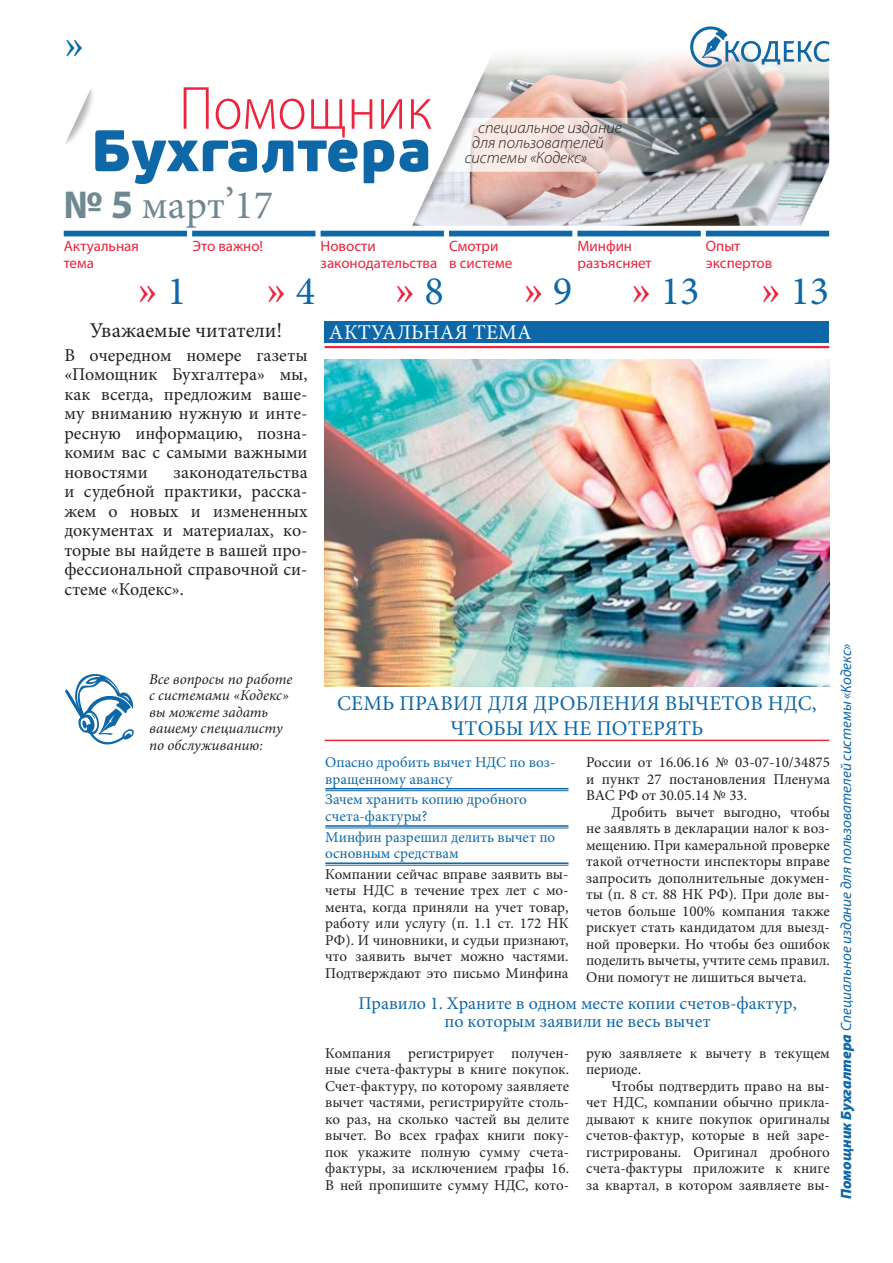
<style>
.page{position:relative;width:893px;height:1263px;background:#fff}
.page>*{position:absolute;margin:0;border:0;box-sizing:border-box;transform-origin:0 0}
.t1{font:300 semi-condensed 61.5px "Myriad Pro";color:#ed243d}
.t2{font:900 58.5px "PF Beau Sans Pro";color:#0e68a8}
.t3{font:45px "Minion Pro";color:#ed243d}
.t4{font:45px "Minion Pro";color:#0e68a8}
.t5{font:40.5px "Minion Pro";color:#708891}
.t6{font:40.5px "Minion Pro";color:#0e68a8}
.t7{font:21px "Minion Pro";letter-spacing:.01em;color:#0e68a8}
.t8{font:21px "Minion Pro";color:#231f20}
.t9{font:21px "Minion Pro";letter-spacing:.01em;color:#fff}
.t10{font:18px/19.5px "Minion Pro";color:#231f20;text-align:justify}
.t11{font:18px/18px "Minion Pro";color:#0e68a8;text-align:center}
.t12{font:italic 300 16.5px "Myriad Pro";color:#231f20}
.t13{font:15px/16.5px "Minion Pro";color:#231f20;text-align:justify}
.t14{font:15px/16.5px "Minion Pro";color:#0e68a8}
.t15{font:15px/16.5px "Myriad Pro";color:#ed243d}
.t16{font:italic 15px/16.5px "Minion Pro";color:#231f20}
.t17{font:italic 15px "Myriad Pro";color:#0e68a8}
.s1{font-family:"Myriad Pro";font-weight:700}
.s2{font-size:40.5px;color:#0e68a8}
.s3{font-size:45px;color:#ed243d}
.s4{font-weight:900}
</style>
<div class="page">
<img style="left:487px;top:55px;width:342px;height:171px">
<img style="left:511px;top:118px;width:317px;height:54px">
<img style="left:778px;top:157px;width:49px;height:69px">
<img style="left:799px;top:168px;width:31px;height:69px">
<img style="left:65px;top:89px;width:27px;height:55px">
<img style="left:487px;top:68px;width:24px;height:169px">
<img style="left:384px;top:66px;width:103px;height:171px">
<svg style="left:689px;top:26px;width:140px;height:42px"></svg>
<div style="left:192px;top:231px;width:123px;height:5px;background:#0e68a8"></div>
<div style="left:321px;top:231px;width:123px;height:5px;background:#0e68a8"></div>
<div style="left:449px;top:231px;width:123px;height:5px;background:#0e68a8"></div>
<div style="left:577px;top:231px;width:124px;height:5px;background:#0e68a8"></div>
<div style="left:706px;top:231px;width:123px;height:5px;background:#0e68a8"></div>
<div style="left:64px;top:231px;width:123px;height:5px;background:#0e68a8"></div>
<svg style="left:65px;top:674px;width:69px;height:70px"></svg>
<div style="left:325px;top:322px;width:504px;height:21px;background:#0e68a8"></div>
<hr style="left:325px;top:346px;width:504px;height:2px;background:#ed243d">
<hr style="left:325px;top:788px;width:243px;height:1px;background:#0e68a8">
<hr style="left:325px;top:790px;width:243px;height:1px;background:#0e68a8">
<hr style="left:325px;top:825px;width:243px;height:2px;background:#0e68a8">
<hr style="left:325px;top:828px;width:243px;height:1px;background:#0e68a8">
<hr style="left:325px;top:862px;width:243px;height:2px;background:#0e68a8">
<hr style="left:325px;top:865px;width:243px;height:1px;background:#0e68a8">
<hr style="left:325px;top:740px;width:504px;height:1px;background:#ed243d">
<img style="left:325px;top:359px;width:504px;height:327px">
<h3 class="t4" style="left:64px;top:13px;width:22px">»</h3>
<h1 class="t1" style="left:179px;top:72px;width:255px">Помощник</h1>
<h2 class="t2" style="left:91px;top:114px;width:343px">Бухгалтера</h2>
<h3 class="t5" style="left:225px;top:152px;width:11px">,</h3>
<h3 class="t5" style="left:63px;top:178px;width:211px"><span class="s1">№ 5</span> март 17</h3>
<p class="t12" style="left:478px;top:118px;width:145px">специальное издание</p>
<p class="t12" style="left:472px;top:133px;width:133px">для пользователей</p>
<p class="t12" style="left:465px;top:148px;width:124px">системы «Кодекс»</p>
<p class="t15" style="left:64px;top:238px;width:77px">Актуальная тема</p>
<h3 class="t3" style="left:138px;top:259px;width:50px">»<span class="s2">1</span></h3>
<p class="t15" style="left:449px;top:238px;width:65px">Смотри<br>в системе</p>
<p class="t15" style="left:192px;top:238px;width:72px">Это важно!</p>
<p class="t15" style="left:321px;top:238px;width:118px">Новости законодательства</p>
<h3 class="t3" style="left:395px;top:259px;width:50px">»<span class="s2">8</span></h3>
<h3 class="t3" style="left:266px;top:259px;width:50px">»<span class="s2">4</span></h3>
<p class="t15" style="left:577px;top:238px;width:76px">Минфин разъясняет</p>
<h3 class="t6" style="left:632px;top:264px;width:70px"><span class="s3">»</span> 13</h3>
<h3 class="t3" style="left:524px;top:259px;width:50px">»<span class="s2">9</span></h3>
<h3 class="t8" style="left:90px;top:316px;width:194px">Уважаемые читатели!</h3>
<h3 class="t9" style="left:329px;top:318px;width:204px">АКТУАЛЬНАЯ ТЕМА</h3>
<p class="t10" style="left:64px;top:345px;width:245px">В очередном номере газеты «Помощник Бухгалтера» мы, как всегда, предложим ваше&shy;му вниманию нужную и инте&shy;ресную информацию, позна&shy;комим вас с самыми важными новостями</p>
<p class="t10" style="left:64px;top:462px;width:245px;text-indent:109px">законодательства и судебной практики, расска&shy;жем о новых и измененных документах и материалах, ко&shy;торые вы найдете в вашей про&shy;фессиональной справочной си&shy;стеме «Кодекс».</p>
<p class="t15" style="left:706px;top:238px;width:68px">Опыт экспертов</p>
<h3 class="t6" style="left:761px;top:264px;width:70px"><span class="s3">»</span> 13</h3>
<p class="t16" style="left:149px;top:671px;width:145px">Все вопросы по работе с системами «Кодекс» вы можете задать вашему специалисту по обслуживанию:</p>
<h3 class="t7" style="left:337px;top:689px;width:30px">Семь</h3>
<h3 class="t7" style="left:399px;top:689px;width:15px">правил</h3>
<h3 class="t7" style="left:488px;top:689px;width:15px">для</h3>
<h3 class="t7" style="left:534px;top:689px;width:15px">дробления</h3>
<h3 class="t7" style="left:665px;top:689px;width:59px">вычетов</h3>
<h3 class="t7" style="left:768px;top:689px;width:50px">НДС,</h3>
<h3 class="t7" style="left:450px;top:715px;width:29px">чтоб</h3>
<h3 class="t7" style="left:506px;top:715px;width:105px">ы их не потерять</h3>
<p class="t13" style="left:586px;top:754px;width:245px">России от 16.06.16 № 03-07-10/34875 и пункт 27 постановления Пленума ВАС РФ от 30.05.14 № 33.</p>
<p class="t13" style="left:586px;top:804px;width:245px;text-indent:26px">Дробить вычет выгодно, чтобы не заявлять в декларации налог к воз&shy;мещению. При камеральной проверке такой отчетности инспекторы вправе запросить дополнительные докумен&shy;ты (п. 8 ст. 88 НК РФ). При доле вы&shy;четов больше 100% компания также рискует стать кандидатом для выезд&shy;ной проверки. Но чтобы без ошибок поделить вычеты, учтите семь правил.<br>Они помогут не лишиться вычета.</p>
<p class="t14" style="left:325px;top:754px;width:232px">Опасно дробить вычет НДС по воз&shy;вращенному авансу</p>
<p class="t14" style="left:325px;top:791px;width:203px">Зачем хранить копию дробного счета-фактуры?</p>
<p class="t14" style="left:325px;top:829px;width:231px">Минфин разрешил делить вычет по основным средствам</p>
<p class="t13" style="left:325px;top:866px;width:245px">Компании сейчас вправе заявить вы&shy;четы НДС в течение трех лет с мо&shy;мента, когда приняли на учет товар, работу или услугу (п. 1.1 ст. 172 НК РФ). И чиновники, и судьи признают, что заявить вычет можно частями.<br>Подтверждают это письмо Минфина</p>
<p class="t11" style="left:358px;top:994px;width:440px">Правило 1. Храните в одном месте копии счетов-фактур, по которым заявили не весь вычет</p>
<p class="t13" style="left:325px;top:1045px;width:245px">Компания регистрирует получен&shy;ные счета-фактуры в книге покупок.<br>Счет-фактуру, по которому заявляете вычет частями, регистрируйте столь&shy;ко раз, на сколько частей вы делите вычет. Во всех графах книги поку&shy;пок укажите полную сумму счета&shy;фактуры, за исключением графы 16.<br>В ней пропишите сумму НДС, кото-</p>
<p class="t13" style="left:586px;top:1045px;width:245px">рую заявляете к вычету в текущем периоде.</p>
<p class="t13" style="left:586px;top:1078px;width:245px;text-indent:26px">Чтобы подтвердить право на вы&shy;чет НДС, компании обычно прикла&shy;дывают к книге покупок оригиналы счетов-фактур, которые в ней заре&shy;гистрированы. Оригинал дробного счета-фактуры приложите к книге за квартал, в котором заявляете вы-</p>
<p class="t17" style="left:837px;top:1199px;width:557px;rotate:-90deg"><span class="s4">Помощник Бухгалтера</span> Специальное издание для пользователей системы «Кодекс»</p>
</div>
